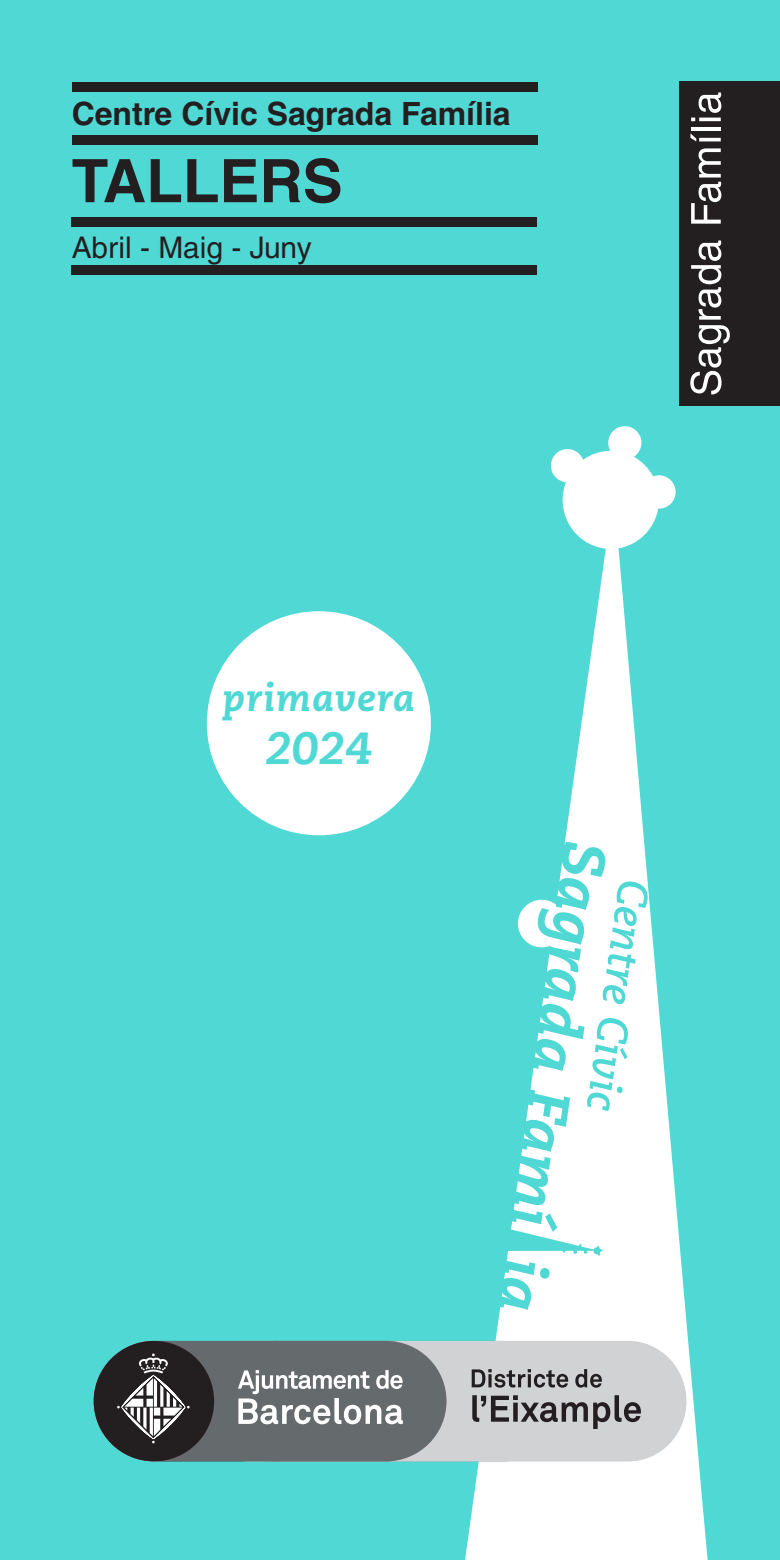
<style>
.page{position:relative;width:780px;height:1560px;background:#fff}
.page>*{position:absolute;margin:0;border:0;box-sizing:border-box;transform-origin:0 0}
.t1{font:700 60px "Helvetica LT Std";color:#231f20}
.AtivitatesCult{font:italic 800 45px "Caecilia LT Std";color:#50d8d5}
.AtivitatesCult-2{font:italic 800 37.5px "Caecilia LT Std";letter-spacing:.03em;color:#50d8d5}
.t2{font:700 32px "Helvetica LT Std";color:#231f20}
.t3{font:29.75px "Helvetica LT Std";color:#231f20}
</style>
<div class="page">
<div style="left:0;top:0;width:780px;height:1559px;background:#50d8d5"></div>
<svg style="left:427px;top:426px;width:281px;height:1133px"></svg>
<svg style="left:535px;top:1046px;width:25px;height:15px"></svg>
<svg style="left:544px;top:976px;width:26px;height:15px"></svg>
<svg style="left:540px;top:1011px;width:25px;height:15px"></svg>
<svg style="left:557px;top:885px;width:26px;height:15px"></svg>
<div style="left:72px;top:81px;width:465px;height:10px;background:#231f20"></div>
<div style="left:72px;top:135px;width:465px;height:10px;background:#231f20"></div>
<div style="left:72px;top:265px;width:465px;height:10px;background:#231f20"></div>
<div style="left:72px;top:217px;width:465px;height:10px;background:#231f20"></div>
<div style="left:207px;top:611px;width:224px;height:224px;background:#fff;border-radius:50%"></div>
<div style="left:679px;top:81px;width:101px;height:325px;background:#231f20"></div>
<svg style="left:690px;top:325px;width:39px;height:69px"></svg>
<svg style="left:691px;top:240px;width:30px;height:79px"></svg>
<svg style="left:691px;top:148px;width:30px;height:76px"></svg>
<svg style="left:690px;top:133px;width:30px;height:8px"></svg>
<hr style="left:691px;top:127px;width:29px;height:4px;background:#fff">
<svg style="left:691px;top:92px;width:30px;height:29px"></svg>
<svg style="left:641px;top:1340px;width:45px;height:120px;background:#dddddf"></svg>
<svg style="left:94px;top:1340px;width:547px;height:120px;background:#878c8e"></svg>
<p class="t2" style="left:72px;top:94px;width:440px">Centre Cívic Sagrada Família</p>
<p class="t1" style="left:72px;top:144px;width:272px">TALLERS</p>
<p class="t3" style="left:72px;top:230px;width:241px">Abril - Maig - Juny</p>
<p class="AtivitatesCult-2" style="left:223px;top:676px;width:194px">primavera</p>
<p class="AtivitatesCult" style="left:265px;top:721px;width:108px">2024</p>
</div>
